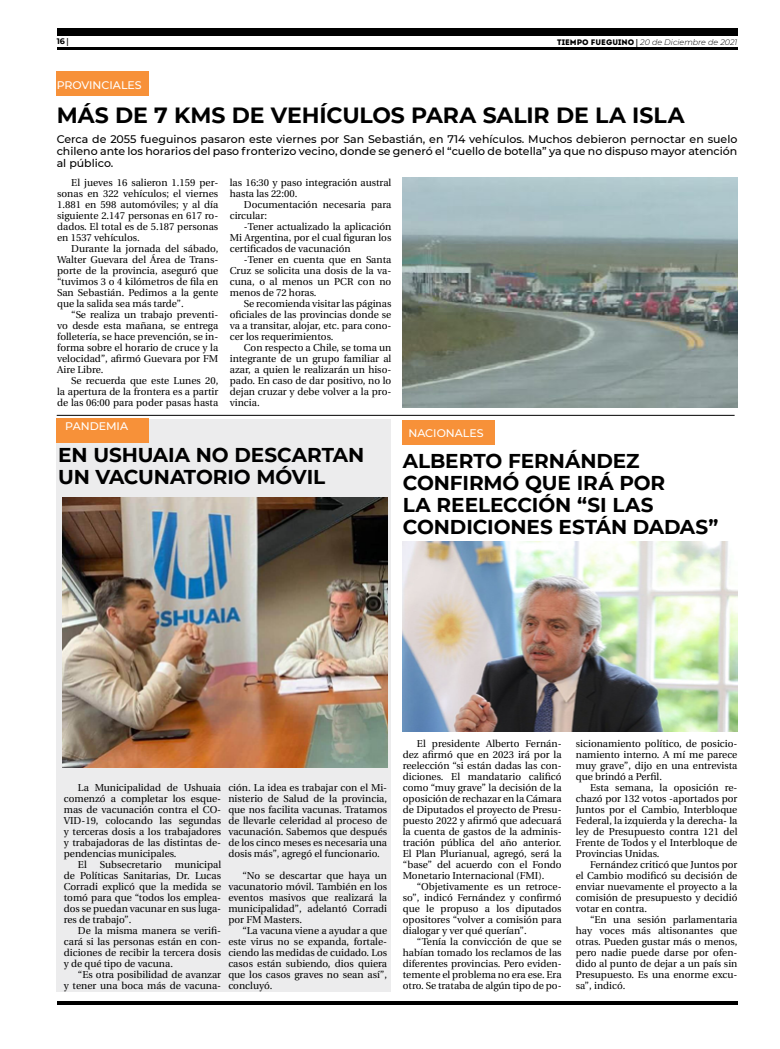
<style>
.page{position:relative;width:780px;height:1049px;background:#fff}
.page>*{position:absolute;margin:0;border:0;box-sizing:border-box;transform-origin:0 0}
.t1{font:700 22px "Montserrat";letter-spacing:-.005em;color:#000}
.t2{font:700 20px/22px "Montserrat";letter-spacing:-.005em;color:#000}
.t3{font:500 11px/12px "Montserrat";color:#000;text-align:justify}
.t4{font:500 11px "Montserrat";color:#fff}
.t5{font:10px/11px "Utopia";color:#000;text-align:justify}
.t6{font:italic 300 8px "Montserrat";color:#000}
.t7{font:700 8px "Montserrat";color:#000}
.s1{font-family:"Utopia"}
.s2{font-family:"Intro";font-weight:400;font-style:normal}
.s3{font-family:"Utopia";font-weight:700;font-style:normal}
</style>
<div class="page">
<hr style="left:57px;top:48px;width:680px;height:2px;background:#000">
<div style="left:57px;top:28px;width:680px;height:7px;background:#000"></div>
<hr style="left:57px;top:1001px;width:680px;height:4px;background:#000">
<div style="left:57px;top:420px;width:334px;height:572px;background:#ececed"></div>
<div style="left:403px;top:420px;width:92px;height:24px;background:#f79139"></div>
<img style="left:403px;top:177px;width:334px;height:230px">
<div style="left:57px;top:72px;width:92px;height:24px;background:#f79139"></div>
<hr style="left:57px;top:415px;width:677px;height:1px;background:#000">
<div style="left:57px;top:418px;width:92px;height:25px;background:#f79139"></div>
<img style="left:62px;top:497px;width:325px;height:270px">
<img style="left:403px;top:541px;width:334px;height:190px">
<p class="t7" style="left:57px;top:35px;width:14px">16 <span class="s1">|</span></p>
<p class="t6" style="left:557px;top:36px;width:182px"><span class="s2">TIEMPO FUEGUINO</span> <span class="s3">|</span> 20 de Diciembre de 2021</p>
<p class="t4" style="left:57px;top:77px;width:75px">RÍO GRANDE</p>
<p class="t4" style="left:57px;top:77px;width:86px">PROVINCIALES</p>
<h1 class="t1" style="left:57px;top:99px;width:629px">MÁS DE 7 KMS DE VEHÍCULOS PARA SALIR DE LA ISLA</h1>
<p class="t3" style="left:57px;top:133px;width:682px">Cerca de 2055 fueguinos pasaron este viernes por San Sebastián, en 714 vehículos. Muchos debieron pernoctar en suelo chileno ante los horarios del paso fronterizo vecino, donde se generó el “cuello de botella” ya que no dispuso mayor atención al público.</p>
<p class="t5" style="left:57px;top:177px;width:163px;text-indent:14px">El jueves 16 salieron 1.159 per&shy;sonas en 322 vehículos; el viernes 1.881 en 598 automóviles; y al día siguiente 2.147 personas en 617 ro&shy;dados. El total es de 5.187 personas en 1537 vehículos.</p>
<p class="t5" style="left:57px;top:243px;width:163px;text-indent:14px">Durante la jornada del sábado, Walter Guevara del Área de Trans&shy;porte de la provincia, aseguró que “tuvimos 3 o 4 kilómetros de fila en San Sebastián. Pedimos a la gente que la salida sea más tarde”.</p>
<p class="t5" style="left:57px;top:309px;width:163px;text-indent:14px">“Se realiza un trabajo preventi&shy;vo desde esta mañana, se entrega folletería, se hace prevención, se in&shy;forma sobre el horario de cruce y la velocidad”, afirmó Guevara por FM Aire Libre.</p>
<p class="t5" style="left:57px;top:375px;width:163px;text-indent:14px">Se recuerda que este Lunes 20, la apertura de la frontera es a partir de las 06:00 para poder pasas hasta</p>
<p class="t4" style="left:65px;top:419px;width:64px">PANDEMIA</p>
<p class="t5" style="left:230px;top:177px;width:163px">las 16:30 y paso integración austral hasta las 22:00.</p>
<p class="t5" style="left:230px;top:199px;width:163px;text-indent:14px">Documentación necesaria para circular:</p>
<p class="t5" style="left:230px;top:221px;width:163px;text-indent:14px">-Tener actualizado la aplicación Mi Argentina, por el cual figuran los certificados de vacunación</p>
<p class="t5" style="left:230px;top:254px;width:163px;text-indent:14px">-Tener en cuenta que en Santa Cruz se solicita una dosis de la va&shy;cuna, o al menos un PCR con no menos de 72 horas.</p>
<p class="t5" style="left:230px;top:298px;width:163px;text-indent:14px">Se recomienda visitar las páginas oficiales de las provincias donde se va a transitar, alojar, etc. para cono&shy;cer los requerimientos.</p>
<p class="t5" style="left:230px;top:342px;width:163px;text-indent:14px">Con respecto a Chile, se toma un integrante de un grupo familiar al azar, a quien le realizarán un hiso&shy;pado. En caso de dar positivo, no lo dejan cruzar y debe volver a la pro&shy;vincia.</p>
<h2 class="t2" style="left:58px;top:443px;width:308px">EN USHUAIA NO DESCARTAN<br>UN VACUNATORIO MÓVIL</h2>
<p class="t4" style="left:408px;top:425px;width:77px">NACIONALES</p>
<h2 class="t2" style="left:403px;top:449px;width:317px">ALBERTO FERNÁNDEZ<br>CONFIRMÓ QUE IRÁ POR<br>LA REELECCIÓN “SI LAS<br>CONDICIONES ESTÁN DADAS”</h2>
<p class="t5" style="left:78px;top:782px;width:145px">La Municipalidad de Ushuaia</p>
<p class="t5" style="left:64px;top:793px;width:159px">comenzó a completar los esque-</p>
<p class="t5" style="left:64px;top:804px;width:159px">mas de vacunación contra el CO-</p>
<p class="t5" style="left:64px;top:815px;width:159px">VID-19, colocando las segundas</p>
<p class="t5" style="left:64px;top:826px;width:159px">y terceras dosis a los trabajadores</p>
<p class="t5" style="left:64px;top:837px;width:159px">y trabajadoras de las distintas de-</p>
<p class="t5" style="left:64px;top:848px;width:114px">pendencias municipales.</p>
<p class="t5" style="left:78px;top:859px;width:10px">El</p>
<p class="t5" style="left:100px;top:859px;width:63px">Subsecretario</p>
<p class="t5" style="left:228px;top:782px;width:160px">ción. La idea es trabajar con el Mi&shy;nisterio de Salud de la provincia, que nos facilita vacunas. Tratamos de llevarle celeridad al proceso de vacunación. Sabemos que después de los cinco meses es necesaria una dosis más”, agregó el funcionario.</p>
<p class="t5" style="left:228px;top:870px;width:160px;text-indent:14px">“No se descartar que haya un vacunatorio móvil. También en los eventos masivos que realizará la municipalidad”, adelantó Corradi por FM Masters.</p>
<p class="t5" style="left:228px;top:925px;width:160px;text-indent:14px">“La vacuna viene a ayudar a que este virus no se expanda, fortale&shy;ciendo las medidas de cuidado. Los casos están subiendo, dios quiera que los casos graves no sean así”, concluyó.</p>
<p class="t5" style="left:64px;top:859px;width:159px;text-indent:111px">municipal de Políticas Sanitarias, Dr. Lucas Corradi explicó que la medida se tomó para que “todos los emplea&shy;dos se puedan vacunar en sus luga&shy;res de trabajo”.</p>
<p class="t5" style="left:64px;top:925px;width:159px;text-indent:14px">De la misma manera se verifi&shy;cará si las personas están en con&shy;diciones de recibir la tercera dosis y de qué tipo de vacuna.</p>
<p class="t5" style="left:64px;top:969px;width:159px;text-align:right">“Es otra posibilidad de avanzar<br>y tener una boca más de vacuna-</p>
<p class="t5" style="left:403px;top:738px;width:160px;text-indent:14px">El presidente Alberto Fernán&shy;dez afirmó que en 2023 irá por la reelección “si están dadas las con&shy;diciones. El mandatario calificó como “muy grave” la decisión de la oposición de rechazar en la Cámara de Diputados el proyecto de Presu&shy;puesto 2022 y afirmó que adecuará la cuenta de gastos de la adminis&shy;tración pública del año anterior.<br>El Plan Plurianual, agregó, será la “base” del acuerdo con el Fondo Monetario Internacional (FMI).</p>
<p class="t5" style="left:403px;top:881px;width:160px;text-indent:14px">“Objetivamente es un retroce&shy;so”, indicó Fernández y confirmó que le propuso a los diputados opositores “volver a comisión para dialogar y ver qué querían”.</p>
<p class="t5" style="left:403px;top:936px;width:160px;text-indent:14px">“Tenía la convicción de que se habían tomado los reclamos de las diferentes provincias. Pero eviden&shy;temente el problema no era ese. Era otro. Se trataba de algún tipo de po-</p>
<p class="t5" style="left:576px;top:738px;width:163px">sicionamiento político, de posicio&shy;namiento interno. A mí me parece muy grave”, dijo en una entrevista que brindó a Perfil.</p>
<p class="t5" style="left:576px;top:782px;width:163px;text-indent:14px">Esta semana, la oposición re&shy;chazó por 132 votos -aportados por Juntos por el Cambio, Interbloque Federal, la izquierda y la derecha- la ley de Presupuesto contra 121 del Frente de Todos y el Interbloque de Provincias Unidas.</p>
<p class="t5" style="left:576px;top:859px;width:163px;text-indent:14px">Fernández criticó que Juntos por el Cambio modificó su decisión de enviar nuevamente el proyecto a la comisión de presupuesto y decidió votar en contra.</p>
<p class="t5" style="left:576px;top:914px;width:163px;text-indent:14px">“En una sesión parlamentaria hay voces más altisonantes que otras. Pueden gustar más o menos, pero nadie puede darse por ofen&shy;dido al punto de dejar a un país sin Presupuesto. Es una enorme excu&shy;sa”, indicó.</p>
</div>
